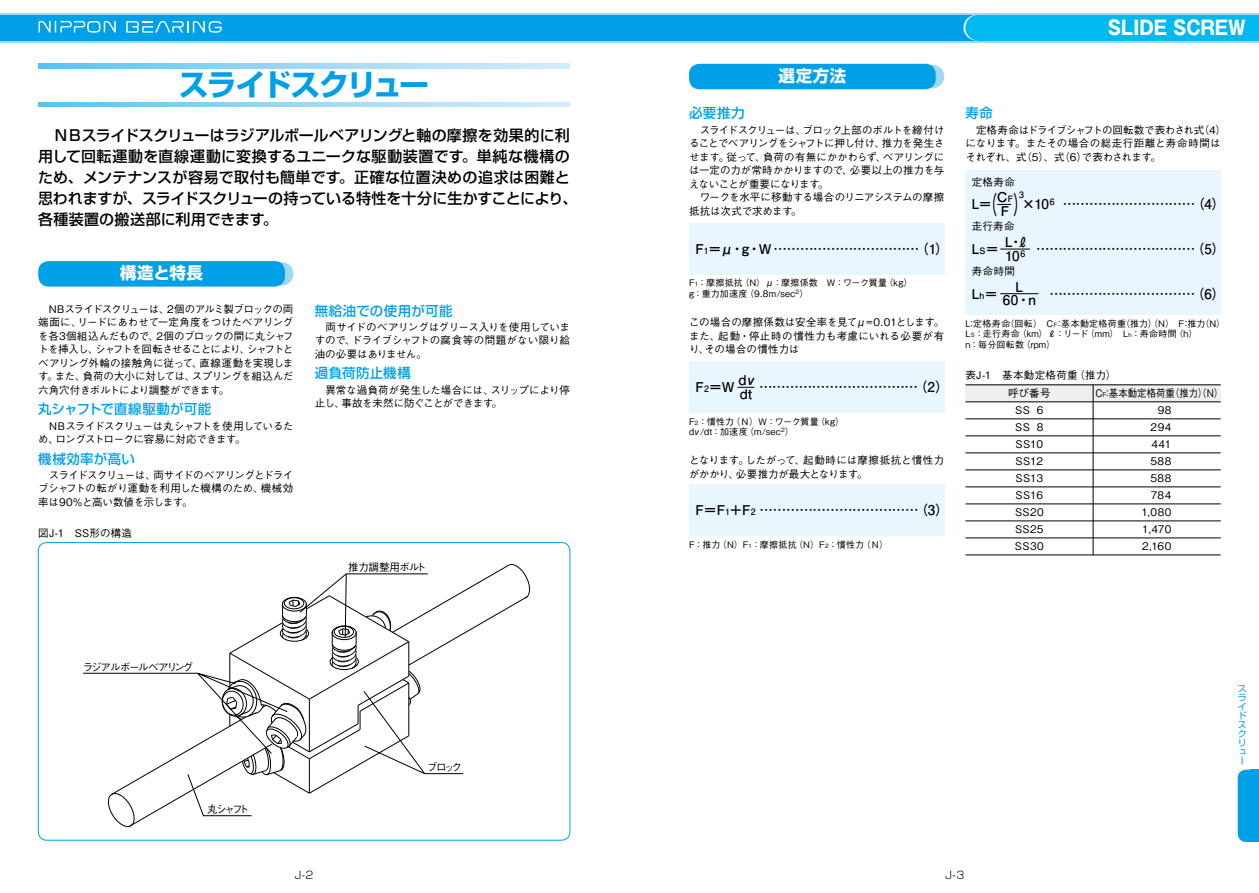
<style>
.page{position:relative;width:1259px;height:893px;background:#fff}
.page>*{position:absolute;margin:0;border:0;box-sizing:border-box;transform-origin:0 0}
.t1{font:700 30px "Shin Go Pro";letter-spacing:-.08em;color:#00a0e9}
.t2{font:700 19.5px "Gothic MB101 Pro";color:#fff;scale:.9 1}
.t3{font:700 16.5px "Shin Go Pro";letter-spacing:.02em;color:#fff}
.t4{font:500 15px/21px "Shin Go Pro";letter-spacing:.005em;color:#000}
.t5{font:700 13.5px/13.5px "Futo Go B101 Pro";letter-spacing:-.005em;color:#000}
.t6{font:500 13.5px "Shin Go Pro";letter-spacing:.025em;color:#00a0e9}
.t7{font:500 10.5px/13.5px "Gothic BBB Pro";letter-spacing:-.02em;color:#000;text-align:justify}
.t8{font:500 10.5px/13.5px "Gothic BBB Pro";letter-spacing:-.05em;color:#000}
.t9{font:500 10.5px/18.1px "Gothic BBB Pro";letter-spacing:.025em;color:#000}
.t10{font:500 10.5px "Gothic BBB Pro";color:#000;scale:.9 1}
.t11{font:500 10.5px "Gothic BBB Pro";letter-spacing:-.12em;color:#000}
.t12{font:500 10.5px "Gothic BBB Pro";letter-spacing:.02em;color:#000}
.t13{font:300 10.5px "Shin Go Pro";color:#000}
.t14{font:500 9px/10.5px "Gothic BBB Pro";letter-spacing:.025em;color:#000}
.t15{font:9px/9px "Shin Go Pro";color:#00a0e9}
.t16{font:700 8.7px "Futo Go B101 Pro";color:#000}
.s1{font-size:8.7px}
.s2{font-size:5.85px}
.s3{font-size:24.9px}
.s4{font-size:6.9px}
</style>
<div class="page">
<div style="left:629px;top:13px;width:630px;height:30px;background:linear-gradient(to right,#9fd8f7,#9fd8f7)"></div>
<div style="left:629px;top:15px;width:630px;height:25px;background:#00a0e9"></div>
<div style="left:978px;top:15px;width:281px;height:25px;background:#00b9ef"></div>
<svg style="left:963px;top:15px;width:26px;height:25px"></svg>
<div style="left:965px;top:15px;width:26px;height:25px;background:#00b9ef;border-radius:50%"></div>
<div style="left:0;top:13px;width:629px;height:30px;background:linear-gradient(to right,#9fd8f7,#9fd8f7)"></div>
<div style="left:0;top:15px;width:629px;height:25px;background:#00a0e9"></div>
<div style="left:1237px;top:770px;width:22px;height:72px;background:#00a0e9;border-radius:9px"></div>
<div style="left:1250px;top:770px;width:9px;height:72px;background:#00a0e9"></div>
<div style="left:965px;top:170px;width:255px;height:145px;background:#eaf6fd"></div>
<div style="left:965px;top:385px;width:255px;height:17px;background:#efefef"></div>
<svg style="left:38px;top:102px;width:532px;height:4px;background:#9ad8f6"></svg>
<svg style="left:38px;top:64px;width:532px;height:4px;background:#9ad8f6"></svg>
<div style="left:270px;top:262px;width:23px;height:24px;background:#9fd8f7;border-radius:50%"></div>
<div style="left:38px;top:261px;width:247px;height:26px;background:#00a0e9;border-radius:10px"></div>
<svg style="left:83px;top:564px;width:447px;height:263px"></svg>
<div style="left:38px;top:542px;width:532px;height:299px;border:1px solid #00a0e9;border-radius:9px"></div>
<svg style="left:921px;top:65px;width:23px;height:23px"></svg>
<div style="left:689px;top:64px;width:246px;height:25px;background:#00a0e9;border-radius:10px"></div>
<hr style="left:965px;top:384px;width:255px;height:1px;background:#000">
<hr style="left:965px;top:401px;width:255px;height:1px;background:#000">
<hr style="left:965px;top:418px;width:255px;height:1px;background:#000">
<hr style="left:965px;top:435px;width:255px;height:1px;background:#000">
<hr style="left:965px;top:452px;width:255px;height:1px;background:#000">
<hr style="left:965px;top:469px;width:255px;height:1px;background:#000">
<hr style="left:965px;top:486px;width:255px;height:1px;background:#000">
<hr style="left:965px;top:503px;width:255px;height:1px;background:#000">
<hr style="left:965px;top:520px;width:255px;height:1px;background:#000">
<hr style="left:1092px;top:385px;width:1px;height:170px;background:#000">
<div style="left:689px;top:223px;width:255px;height:51px;background:#eaf6fd"></div>
<div style="left:689px;top:361px;width:255px;height:51px;background:#eaf6fd"></div>
<svg style="left:737px;top:387px;width:17px;height:1px"></svg>
<div style="left:689px;top:485px;width:255px;height:51px;background:#eaf6fd"></div>
<svg style="left:997px;top:204px;width:14px;height:1px"></svg>
<hr style="left:1000px;top:249px;width:30px;height:1px;background:#000">
<hr style="left:1000px;top:293px;width:38px;height:1px;background:#000">
<hr style="left:965px;top:537px;width:255px;height:1px;background:#000">
<hr style="left:965px;top:555px;width:255px;height:1px;background:#000">
<svg style="left:39px;top:21px;width:77px;height:12px"></svg>
<svg style="left:126px;top:21px;width:96px;height:12px"></svg>
<h1 class="t1" style="left:179px;top:61px;width:252px">スライドスクリュー</h1>
<h3 class="t4" style="left:38px;top:123px;width:541px">　ＮＢスライドスクリューはラジアルボールベアリングと軸の摩擦を効果的に利用して回転運動を直線運動に変換するユニークな駆動装置です。単純な機構のため、メンテナンスが容易で取付も簡単です。正確な位置決めの追求は困難と思われますが、スライドスクリューの持っている特性を十分に生かすことにより、各種装置の搬送部に利用できます。</h3>
<h3 class="t3" style="left:120px;top:260px;width:84px">構造と特長</h3>
<p class="t7" style="left:38px;top:301px;width:257px">　NBスライドスクリューは、2個のアルミ製ブロックの両端面に、リードにあわせて一定角度をつけたベアリングを各3個組込んだもので、2個のブロックの間に丸シャフトを挿入し、シャフトを回転させることにより、シャフトとベアリング外輪の接触角に従って、直線運動を実現します。また、負荷の大小に対しては、スプリングを組込んだ六角穴付きボルトにより調整ができます。</p>
<p class="t6" style="left:38px;top:398px;width:174px">丸シャフトで直線駆動が可能</p>
<p class="t8" style="left:38px;top:418px;width:257px">　NBスライドスクリューは丸シャフトを使用しているため、ロングストロークに容易に対応できます。</p>
<p class="t6" style="left:38px;top:447px;width:98px">機械効率が高い</p>
<p class="t7" style="left:38px;top:467px;width:257px">　スライドスクリューは、両サイドのベアリングとドライブシャフトの転がり運動を利用した機構のため、機械効率は90%と高い数値を示します。</p>
<p class="t6" style="left:315px;top:299px;width:139px">無給油での使用が可能</p>
<p class="t7" style="left:315px;top:319px;width:257px">　両サイドのベアリングはグリース入りを使用していますので、ドライブシャフトの腐食等の問題がない限り給油の必要はありません。</p>
<p class="t6" style="left:315px;top:362px;width:98px">過負荷防止機構</p>
<p class="t7" style="left:315px;top:382px;width:257px">　異常な過負荷が発生した場合には、スリップにより停止し、事故を未然に防ぐことができます。</p>
<p class="t12" style="left:38px;top:524px;width:95px">図J-1　SS形の構造</p>
<p class="t11" style="left:83px;top:659px;width:112px">ラジアルボールベアリング</p>
<p class="t7" style="left:207px;top:801px;width:43px">丸シャフト</p>
<p class="t7" style="left:348px;top:559px;width:79px">推力調整用ボルト</p>
<p class="t7" style="left:427px;top:759px;width:37px">ブロック</p>
<h3 class="t3" style="left:778px;top:63px;width:69px">選定方法</h3>
<p class="t6" style="left:689px;top:102px;width:57px">必要推力</p>
<p class="t7" style="left:689px;top:122px;width:257px;text-align:left">　スライドスクリューは、ブロック上部のボルトを締付けることでベアリングをシャフトに押し付け、推力を発生させます。従って、負荷の有無にかかわらず、ベアリングには一定の力が常時かかりますので、必要以上の推力を与えないことが重要になります。<br>　ワークを水平に移動する場合のリニアシステムの摩擦抵抗は次式で求めます。</p>
<p class="t5" style="left:695px;top:240px;width:255px">F<span class="s1">1</span>＝μ・g・W ……………………………（1）</p>
<p class="t14" style="left:689px;top:277px;width:225px">F<span class="s2">1</span>：摩擦抵抗（N）μ：摩擦係数　W：ワーク質量（kg）g：重力加速度（9.8m/sec<sup>2</sup>）</p>
<p class="t7" style="left:689px;top:314px;width:257px">この場合の摩擦係数は安全率を見てμ=0.01とします。また、起動・停止時の慣性力も考慮にいれる必要が有り、その場合の慣性力は</p>
<p class="t5" style="left:695px;top:378px;width:41px">F<span class="s1">2</span>＝W</p>
<p class="t5" style="left:738px;top:372px;width:15px">d dt</p>
<p class="t5" style="left:744px;top:372px;width:15px">ν</p>
<p class="t5" style="left:759px;top:378px;width:191px">………………………………（2）</p>
<p class="t14" style="left:689px;top:415px;width:157px">F<span class="s2">2</span>：慣性力（Ｎ）Ｗ：ワーク質量（kg）dν/dt：加速度（m/sec<sup>2</sup>）</p>
<p class="t7" style="left:689px;top:452px;width:257px">となります。したがって、起動時には摩擦抵抗と慣性力がかかり、必要推力が最大となります。</p>
<p class="t5" style="left:695px;top:502px;width:255px">F＝F<span class="s1">1</span>＋F<span class="s1">2</span> ………………………………（3）</p>
<p class="t14" style="left:689px;top:538px;width:201px">F：推力（N）F<span class="s2">1</span>：摩擦抵抗（N）F<span class="s2">2</span>：慣性力（Ｎ）</p>
<h2 class="t2" style="left:1107px;top:11px;width:155px">SLIDE SCREW</h2>
<p class="t6" style="left:965px;top:102px;width:29px">寿命</p>
<p class="t7" style="left:965px;top:122px;width:262px;text-align:left">　定格寿命はドライブシャフトの回転数で表わされ式（4）になります。またその場合の総走行距離と寿命時間はそれぞれ、式（5）、式（6）で表わされます。</p>
<p class="t7" style="left:972px;top:174px;width:45px">定格寿命</p>
<p class="t5" style="left:1001px;top:202px;width:27px">F <sup>）</sup></p>
<p class="t16" style="left:1019px;top:188px;width:6px">3</p>
<p class="t5" style="left:1005px;top:233px;width:26px;line-height:14.2px">L・ℓ<br>10</p>
<p class="t5" style="left:972px;top:196px;width:43px">L＝<span class="s3">（</span>C<sup>F</sup></p>
<p class="t5" style="left:1022px;top:196px;width:205px">×10<sup>6</sup> …………………………（4）</p>
<p class="t5" style="left:1036px;top:240px;width:191px">………………………………（5）</p>
<p class="t5" style="left:1049px;top:285px;width:177px">……………………………（6）</p>
<p class="t7" style="left:972px;top:218px;width:44px">走行寿命</p>
<p class="t7" style="left:972px;top:263px;width:45px">寿命時間</p>
<p class="t5" style="left:972px;top:240px;width:29px">L<span class="s1">S</span>＝</p>
<p class="t16" style="left:1020px;top:246px;width:6px">6</p>
<p class="t5" style="left:972px;top:285px;width:28px">L<span class="s1">h</span>＝</p>
<p class="t5" style="left:1003px;top:278px;width:34px;text-align:center">L<br>60・n</p>
<p class="t14" style="left:965px;top:317px;width:261px">L：定格寿命（回転）　C<span class="s2">F</span>：基本動定格荷重（推力）（N）　F：推力（N）<br>L<span class="s2">S</span>：走行寿命（km）ℓ：リード（mm）　L<span class="s2">h</span>：寿命時間（h）<br>n：毎分回転数（rpm）</p>
<p class="t9" style="left:1008px;top:365px;width:110px;text-indent:-43px">表J-1　基本動定格荷重（推力）呼び番号</p>
<p class="t7" style="left:1015px;top:401px;width:30px;line-height:17px">SS 6<br>SS 8<br>SS10<br>SS12<br>SS13<br>SS16<br>SS20<br>SS25<br>SS30</p>
<p class="t10" style="left:1095px;top:385px;width:144px">C<span class="s4">F</span>：基本動定格荷重（推力）（N）</p>
<p class="t7" style="left:1157px;top:402px;width:15px">98</p>
<p class="t7" style="left:1150px;top:419px;width:22px">294</p>
<p class="t7" style="left:1151px;top:436px;width:21px">441</p>
<p class="t7" style="left:1150px;top:453px;width:22px">588</p>
<p class="t7" style="left:1150px;top:470px;width:22px">588</p>
<p class="t7" style="left:1150px;top:487px;width:22px">784</p>
<p class="t7" style="left:1141px;top:504px;width:31px">1,080</p>
<p class="t7" style="left:1142px;top:521px;width:31px">1,470</p>
<p class="t7" style="left:1142px;top:538px;width:31px">2,160</p>
<p class="t15" style="left:1237px;top:683px;width:10px">スライドスクリュー</p>
<p class="t13" style="left:295px;top:866px;width:20px">J-2</p>
<p class="t13" style="left:945px;top:866px;width:20px">J-3</p>
</div>
